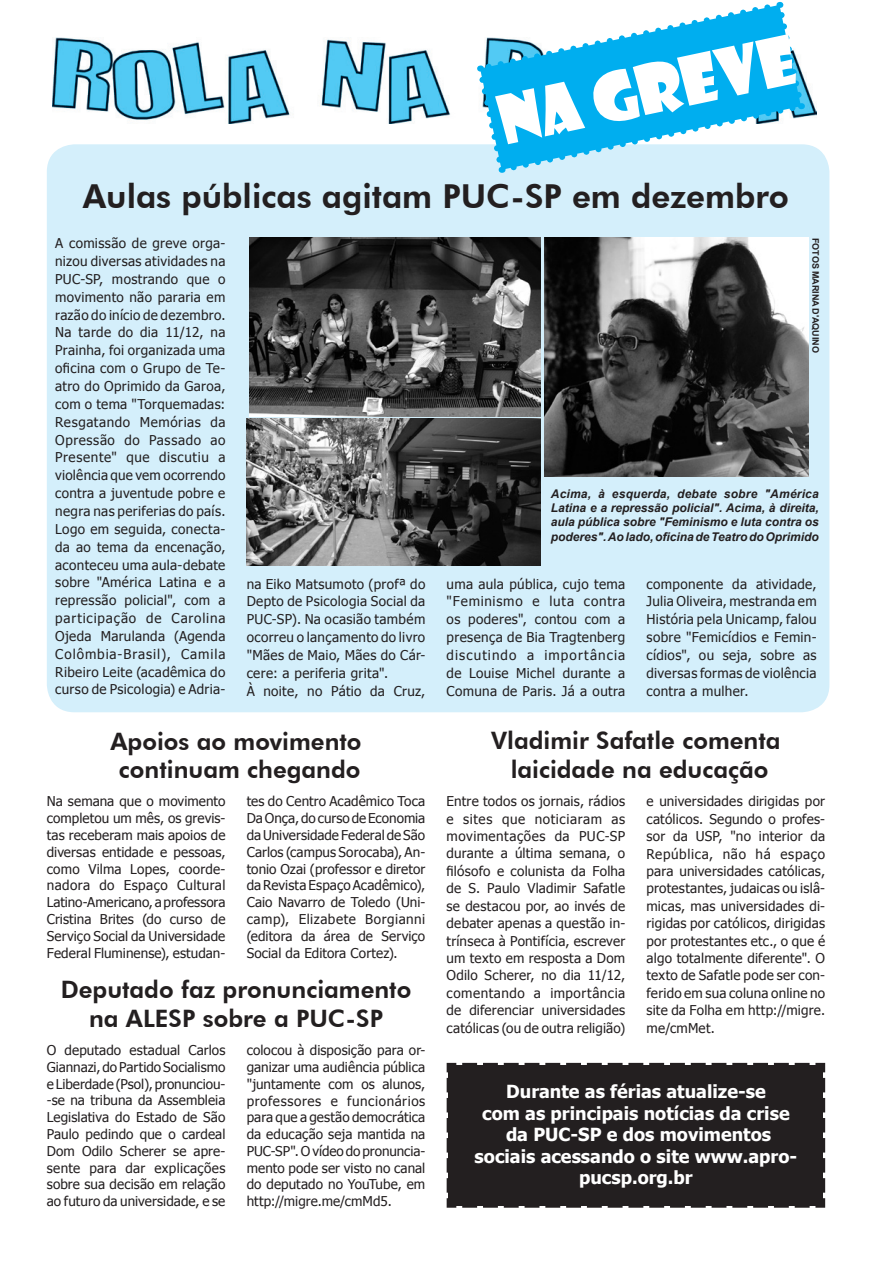
<style>
.page{position:relative;width:872px;height:1263px;background:#fff}
.page>*{position:absolute;margin:0;border:0;box-sizing:border-box;transform-origin:0 0}
.t1{font:66px "Showcard Gothic";color:#fff}
.t2{font:800 33px "Futura BT";color:#231f20}
.t3{font:800 24px/28.8px "Futura BT";color:#231f20;text-align:center}
.t4{font:700 18px/21.6px "Tahoma";color:#fff;text-align:center}
.t5{font:13.5px/17.9px "Tahoma";letter-spacing:.015em;color:#231f20;text-align:justify}
.t6{font:italic 700 12px/14.4px "Arial";color:#231f20;text-align:justify}
.t7{font:700 9px "Arial";color:#231f20}
</style>
<div class="page">
<div style="left:446px;top:1062px;width:380px;height:146px;background:#231f20"></div>
<div style="left:48px;top:145px;width:780px;height:566px;background:#d4effb;border-radius:27px"></div>
<img style="left:52px;top:37px;width:764px;height:86px">
<svg style="left:475px;top:1px;width:330px;height:172px"></svg>
<img style="left:250px;top:238px;width:290px;height:178px">
<img style="left:544px;top:238px;width:264px;height:238px">
<img style="left:247px;top:418px;width:293px;height:147px">
<h1 class="t1" style="left:490px;top:78px;width:304px;rotate:-12deg">Na Greve</h1>
<h2 class="t2" style="left:83px;top:176px;width:708px">Aulas públicas agitam PUC-SP em dezembro</h2>
<p class="t5" style="left:55px;top:234px;width:172px">A comissão de greve orga&shy;nizou diversas atividades na PUC-SP, mostrando que o movimento não pararia em razão do início de dezembro.<br>Na tarde do dia 11/12, na Prainha, foi organizada uma oficina com o Grupo de Te&shy;atro do Oprimido da Garoa, com o tema "Torquemadas:<br>Resgatando Memórias da Opressão do Passado ao Presente" que discutiu a violência que vem ocorrendo contra a juventude pobre e negra nas periferias do país.<br>Logo em seguida, conecta&shy;da ao tema da encenação, aconteceu uma aula-debate sobre "América Latina e a repressão policial", com a participação de Carolina Ojeda Marulanda (Agenda Colômbia-Brasil), Camila Ribeiro Leite (acadêmica do curso de Psicologia) e Adria-</p>
<p class="t7" style="left:821px;top:238px;width:116px;rotate:90deg">Fotos Marina D'Aquino</p>
<p class="t6" style="left:551px;top:486px;width:269px">Acima, à esquerda, debate sobre "América Latina e a repressão policial". Acima, à direita, aula pública sobre "Feminismo e luta contra os poderes". Ao lado, oficina de Teatro do Oprimido</p>
<p class="t5" style="left:247px;top:574px;width:180px;text-align:left">na Eiko Matsumoto (profª do<br>Depto de Psicologia Social da<br>PUC-SP). Na ocasião também ocorreu o lançamento do livro "Mães de Maio, Mães do Cár&shy;cere: a periferia grita".<br>À noite, no Pátio da Cruz,</p>
<p class="t5" style="left:446px;top:574px;width:180px">uma aula pública, cujo tema "Feminismo e luta contra os poderes", contou com a presença de Bia Tragtenberg discutindo a importância de Louise Michel durante a Comuna de Paris. Já a outra</p>
<p class="t5" style="left:646px;top:574px;width:172px">componente da atividade, Julia Oliveira, mestranda em História pela Unicamp, falou sobre "Femicídios e Femin&shy;cídios", ou seja, sobre as diversas formas de violência contra a mulher.</p>
<h3 class="t3" style="left:491px;top:726px;width:291px">Vladimir Safatle comenta laicidade na educação</h3>
<p class="t5" style="left:646px;top:792px;width:180px;line-height:17.4px">e universidades dirigidas por católicos. Segundo o profes&shy;sor da USP, "no interior da República, não há espaço para universidades católicas, protestantes, judaicas ou islâ&shy;micas, mas universidades di&shy;rigidas por católicos, dirigidas por protestantes etc., o que é algo totalmente diferente". O texto de Safatle pode ser con&shy;ferido em sua coluna online no site da Folha em http://migre. me/cmMet.</p>
<h3 class="t3" style="left:110px;top:726px;width:252px">Apoios ao movimento continuam chegando</h3>
<p class="t5" style="left:247px;top:792px;width:180px;line-height:16.8px">tes do Centro Acadêmico Toca Da Onça, do curso de Economia da Universidade Federal de São Carlos (campus Sorocaba), An&shy;tonio Ozai (professor e diretor da Revista Espaço Acadêmico), Caio Navarro de Toledo (Uni&shy;camp), Elizabete Borgianni (editora da área de Serviço Social da Editora Cortez).</p>
<p class="t5" style="left:47px;top:792px;width:180px;line-height:16.8px">Na semana que o movimento completou um mês, os grevis&shy;tas receberam mais apoios de diversas entidade e pessoas, como Vilma Lopes, coorde&shy;nadora do Espaço Cultural Latino-Americano, a professora Cristina Brites (do curso de Serviço Social da Universidade Federal Fluminense), estudan-</p>
<p class="t5" style="left:446px;top:792px;width:180px;line-height:17.4px">Entre todos os jornais, rádios e sites que noticiaram as movimentações da PUC-SP durante a última semana, o filósofo e colunista da Folha de S. Paulo Vladimir Safatle se destacou por, ao invés de debater apenas a questão in&shy;trínseca à Pontifícia, escrever um texto em resposta a Dom Odilo Scherer, no dia 11/12, comentando a importância de diferenciar universidades católicas (ou de outra religião)</p>
<h3 class="t3" style="left:61px;top:975px;width:352px">Deputado faz pronunciamento na ALESP sobre a PUC-SP</h3>
<p class="t5" style="left:247px;top:1041px;width:180px;line-height:16.8px">colocou à disposição para or&shy;ganizar uma audiência pública "juntamente com os alunos, professores e funcionários para que a gestão democrática da educação seja mantida na PUC-SP". O vídeo do pronuncia&shy;mento pode ser visto no canal do deputado no YouTube, em http://migre.me/cmMd5.</p>
<p class="t5" style="left:47px;top:1041px;width:180px;line-height:16.8px">O deputado estadual Carlos Giannazi, do Partido Socialismo e Liberdade (Psol), pronunciou--se na tribuna da Assembleia Legislativa do Estado de São Paulo pedindo que o cardeal Dom Odilo Scherer se apre&shy;sente para dar explicações sobre sua decisão em relação ao futuro da universidade, e se</p>
<h3 class="t4" style="left:474px;top:1079px;width:324px">Durante as férias atualize-se<br>com as principais notícias da crise da PUC-SP e dos movimentos sociais acessando o site www.apro&shy;pucsp.org.br</h3>
</div>
